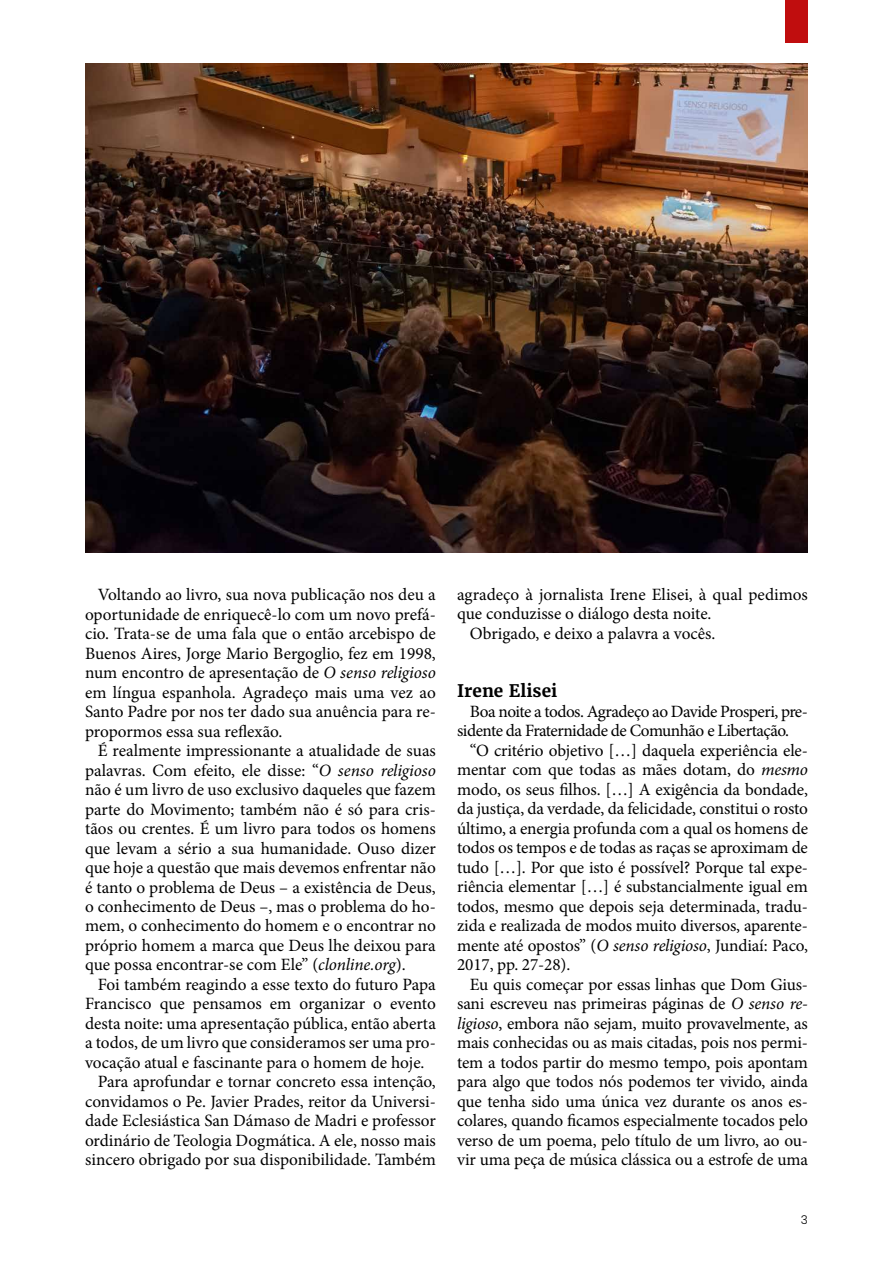
<style>
.page{position:relative;width:893px;height:1263px;background:#fff}
.page>*{position:absolute;margin:0;border:0;box-sizing:border-box;transform-origin:0 0}
.t1{font:17.25px/19.5px "Minion Pro";letter-spacing:-.005em;color:#000;text-align:justify}
.t2{font:17.25px/19.5px "Minion Pro";letter-spacing:-.03em;color:#000}
.t3{font:700 17.25px "Merriweather";color:#000}
.t4{font:300 12px "Poppins";color:#000}
.s1{font-style:italic}
</style>
<div class="page">
<div style="left:786px;top:0;width:22px;height:43px;background:#c00d0e"></div>
<img style="left:85px;top:64px;width:723px;height:489px">
<p class="t1" style="left:85px;top:585px;width:352px;text-indent:13px">Voltando ao livro, sua nova publicação nos deu a oportunidade de enriquecê-lo com um novo prefá&shy;cio. Trata-se de uma fala que o então arcebispo de Buenos Aires, Jorge Mario Bergoglio, fez em 1998, num encontro de apresentação de <span class="s1">O senso religioso </span>em língua espanhola. Agradeço mais uma vez ao Santo Padre por nos ter dado sua anuência para re&shy;propormos essa sua reflexão.</p>
<p class="t1" style="left:85px;top:741px;width:352px;text-indent:13px">É realmente impressionante a atualidade de suas palavras. Com efeito, ele disse: “<span class="s1">O senso religioso </span>não é um livro de uso exclusivo daqueles que fazem parte do Movimento; também não é só para cris&shy;tãos ou crentes. É um livro para todos os homens que levam a sério a sua humanidade. Ouso dizer que hoje a questão que mais devemos enfrentar não é tanto o problema de Deus – a existência de Deus, o conhecimento de Deus –, mas o problema do ho&shy;mem, o conhecimento do homem e o encontrar no próprio homem a marca que Deus lhe deixou para que possa encontrar-se com Ele” (<span class="s1">clonline.org</span>).</p>
<p class="t1" style="left:98px;top:975px;width:340px">Foi também reagindo a esse texto do futuro Papa</p>
<p class="t1" style="left:85px;top:994px;width:352px">Francisco que pensamos em organizar o evento</p>
<p class="t1" style="left:85px;top:1014px;width:352px">desta noite: uma apresentação pública, então aberta</p>
<p class="t1" style="left:85px;top:1033px;width:352px">a todos, de um livro que consideramos ser uma pro-</p>
<p class="t1" style="left:85px;top:1053px;width:341px">vocação atual e fascinante para o homem de hoje.</p>
<p class="t1" style="left:98px;top:1072px;width:340px">Para aprofundar e tornar concreto essa intenção,</p>
<p class="t1" style="left:85px;top:1092px;width:352px">convidamos o Pe. Javier Prades, reitor da Universi-</p>
<p class="t1" style="left:85px;top:1111px;width:352px">dade Eclesiástica San Dámaso de Madri e professor</p>
<p class="t1" style="left:85px;top:1131px;width:352px">ordinário de Teologia Dogmática. A ele, nosso mais</p>
<p class="t1" style="left:85px;top:1150px;width:352px">sincero obrigado por sua disponibilidade. Também</p>
<p class="t1" style="left:457px;top:585px;width:352px">agradeço à jornalista Irene Elisei, à qual pedimos</p>
<p class="t1" style="left:457px;top:604px;width:256px">que conduzisse o diálogo desta noite.</p>
<p class="t1" style="left:470px;top:624px;width:247px">Obrigado, e deixo a palavra a vocês.</p>
<p class="t3" style="left:457px;top:680px;width:102px">Irene Elisei</p>
<p class="t2" style="left:457px;top:702px;width:352px;text-indent:13px">Boa noite a todos. Agradeço ao Davide Prosperi, pre&shy;sidente da Fraternidade de Comunhão e Libertação.</p>
<p class="t1" style="left:457px;top:741px;width:352px;text-indent:13px">“O critério objetivo […] daquela experiência ele&shy;mentar com que todas as mães dotam, do <span class="s1">mesmo </span>modo, os seus filhos. […] A exigência da bondade, da justiça, da verdade, da felicidade, constitui o rosto último, a energia profunda com a qual os homens de todos os tempos e de todas as raças se aproximam de tudo […]. Por que isto é possível? Porque tal expe&shy;riência elementar […] é substancialmente igual em todos, mesmo que depois seja determinada, tradu&shy;zida e realizada de modos muito diversos, aparente&shy;mente até opostos” (<span class="s1">O senso religioso</span>, Jundiaí: Paco, 2017, pp. 27-28).</p>
<p class="t1" style="left:457px;top:974px;width:352px;text-indent:13px">Eu quis começar por essas linhas que Dom Gius&shy;sani escreveu nas primeiras páginas de <span class="s1">O senso re&shy;ligioso</span>, embora não sejam, muito provavelmente, as mais conhecidas ou as mais citadas, pois nos permi&shy;tem a todos partir do mesmo tempo, pois apontam para algo que todos nós podemos ter vivido, ainda que tenha sido uma única vez durante os anos es&shy;colares, quando ficamos especialmente tocados pelo verso de um poema, pelo título de um livro, ao ou&shy;vir uma peça de música clássica ou a estrofe de uma</p>
<p class="t4" style="left:801px;top:1212px;width:9px">3</p>
</div>
